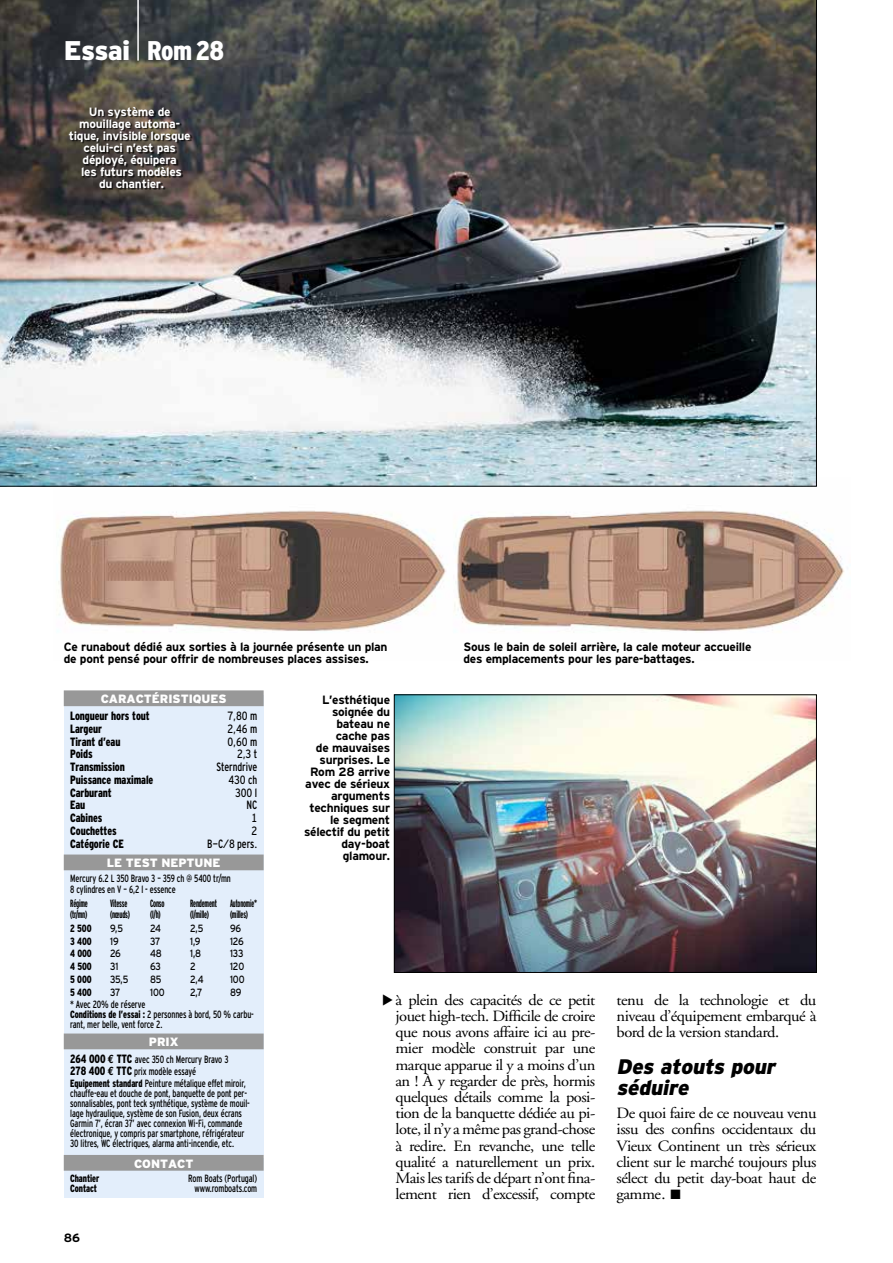
<style>
.page{position:relative;width:893px;height:1263px;background:#fff}
.page>*{position:absolute;margin:0;border:0;box-sizing:border-box;transform-origin:0 0}
.t1{font:900 27px "Interstate";letter-spacing:-.03em;color:#fff}
.t2{font:italic 900 21px/21px "Interstate";color:#000}
.t3{font:15.6px/16.2px "Adobe Garamond";letter-spacing:-.03em;color:#000;text-align:justify;scale:1.05 1}
.t4{font:700 12px/12px "Interstate";letter-spacing:-.025em;color:#000}
.t5{font:900 condensed 12px "Interstate";letter-spacing:-.01em;color:#000;scale:.9 1}
.t6{font:700 12px/12px "Interstate";letter-spacing:-.025em;color:#fff;text-align:center}
.t7{font:12px "Interstate Regular Cond Mono";letter-spacing:-.01em;color:#000;scale:.9 1}
.t8{font:900 12px "Interstate";letter-spacing:-.005em;color:#fff}
.t9{font:condensed 10.5px/9.9px "Interstate";letter-spacing:-.01em;color:#000;scale:.85 1}
.t10{font:10.5px "Interstate";letter-spacing:-.02em;color:#000;scale:.85 1}
.t11{font:700 extra-condensed 10.5px/10.9px "Interstate";letter-spacing:-.02em;color:#000;scale:.84 1}
.t12{font:900 condensed 10.5px "Interstate";letter-spacing:-.01em;color:#000;scale:.85 1}
.t13{font:700 extra-condensed 10.5px/10.9px "Interstate";letter-spacing:-.02em;color:#000;scale:.8 1}
.s1{font-stretch:condensed}
.s2{font-weight:900}
.s3{font-weight:900;font-size:12px}
.s4{font-family:"Euro Mono";font-weight:700;font-stretch:normal;font-size:12px}
</style>
<div class="page">
<img style="left:53px;top:486px;width:398px;height:146px">
<img style="left:451px;top:486px;width:394px;height:147px">
<img style="left:0;top:0;width:817px;height:486px">
<hr style="left:137px;top:0;width:2px;height:61px;background:#fff">
<div style="left:64px;top:695px;width:200px;height:159px;background:#e3eefb"></div>
<div style="left:64px;top:690px;width:200px;height:16px;background:#989898"></div>
<div style="left:64px;top:855px;width:200px;height:181px;background:#e3eefb"></div>
<div style="left:64px;top:854px;width:200px;height:16px;background:#989898"></div>
<div style="left:64px;top:1037px;width:200px;height:118px;background:#e3eefb"></div>
<div style="left:64px;top:1033px;width:200px;height:16px;background:#989898"></div>
<div style="left:64px;top:1158px;width:200px;height:40px;background:#e3eefb"></div>
<div style="left:64px;top:1155px;width:200px;height:16px;background:#989898"></div>
<div style="left:70px;top:107px;width:122px;height:83px;background:#000;opacity:.75"></div>
<img style="left:396px;top:697px;width:419px;height:274px">
<div style="left:394px;top:695px;width:423px;height:278px;border:1px solid #000"></div>
<h1 class="t1" style="left:64px;top:35px;width:162px">Essai <span class="s1">Rom 28</span></h1>
<p class="t6" style="left:69px;top:106px;width:123px">Un système de mouillage automa&shy;tique, invisible lorsque celui-ci n’est pas déployé, équipera<br>les futurs modèles<br>du chantier.</p>
<p class="t4" style="left:64px;top:641px;width:325px">Ce runabout dédié aux sorties à la journée présente un plan de pont pensé pour offrir de nombreuses places assises.</p>
<p class="t4" style="left:463px;top:641px;width:289px">Sous le bain de soleil arrière, la cale moteur accueille des emplacements pour les pare-battages.</p>
<p class="t8" style="left:101px;top:692px;width:127px">CARACTÉRISTIQUES</p>
<p class="t5" style="left:70px;top:709px;width:90px">Longueur hors tout</p>
<p class="t7" style="left:228px;top:709px;width:34px">7,80 m</p>
<p class="t5" style="left:70px;top:722px;width:37px">Largeur</p>
<p class="t7" style="left:228px;top:722px;width:34px">2,46 m</p>
<p class="t5" style="left:70px;top:735px;width:57px">Tirant d’eau</p>
<p class="t7" style="left:228px;top:735px;width:34px">0,60 m</p>
<p class="t5" style="left:70px;top:747px;width:26px">Poids</p>
<p class="t7" style="left:237px;top:747px;width:24px">2,3 t</p>
<p class="t5" style="left:70px;top:760px;width:62px">Transmission</p>
<p class="t7" style="left:216px;top:760px;width:47px">Sterndrive</p>
<p class="t5" style="left:70px;top:773px;width:94px">Puissance maximale</p>
<p class="t7" style="left:228px;top:773px;width:34px">430 ch</p>
<p class="t5" style="left:70px;top:786px;width:48px">Carburant</p>
<p class="t7" style="left:235px;top:786px;width:26px">300 l</p>
<p class="t5" style="left:70px;top:798px;width:18px">Eau</p>
<p class="t7" style="left:246px;top:798px;width:14px">NC</p>
<p class="t5" style="left:70px;top:811px;width:37px">Cabines</p>
<p class="t7" style="left:251px;top:811px;width:8px">1</p>
<p class="t5" style="left:70px;top:824px;width:53px">Couchettes</p>
<p class="t7" style="left:251px;top:824px;width:8px">2</p>
<p class="t5" style="left:70px;top:837px;width:61px">Catégorie CE</p>
<p class="t7" style="left:207px;top:837px;width:57px">B-C/8 pers.</p>
<p class="t8" style="left:107px;top:856px;width:115px">LE TEST NEPTUNE</p>
<p class="t9" style="left:70px;top:872px;width:191px;line-height:10.9px">Mercury 6.2 L 350 Bravo 3 – 359 ch @ 5400 tr/mn<br>8 cylindres en V – 6,2 l - essence</p>
<p class="t11" style="left:70px;top:898px;width:23px">Régime (tr/mn)</p>
<p class="t11" style="left:110px;top:898px;width:25px">Vitesse (nœuds)</p>
<p class="t11" style="left:150px;top:898px;width:19px">Conso (l/h)</p>
<p class="t11" style="left:190px;top:898px;width:33px">Rendement (l/mille)</p>
<p class="t13" style="left:230px;top:898px;width:35px">Autonomie* (milles)</p>
<p class="t12" style="left:70px;top:922px;width:27px">2 500</p>
<p class="t10" style="left:110px;top:922px;width:17px">9,5</p>
<p class="t10" style="left:150px;top:922px;width:14px">24</p>
<p class="t10" style="left:190px;top:922px;width:17px">2,5</p>
<p class="t10" style="left:230px;top:922px;width:15px">96</p>
<p class="t12" style="left:70px;top:935px;width:27px">3 400</p>
<p class="t10" style="left:110px;top:935px;width:12px">19</p>
<p class="t10" style="left:150px;top:935px;width:14px">37</p>
<p class="t10" style="left:190px;top:935px;width:14px">1,9</p>
<p class="t10" style="left:230px;top:935px;width:18px">126</p>
<p class="t12" style="left:70px;top:948px;width:27px">4 000</p>
<p class="t10" style="left:110px;top:948px;width:14px">26</p>
<p class="t10" style="left:150px;top:948px;width:15px">48</p>
<p class="t10" style="left:190px;top:948px;width:15px">1,8</p>
<p class="t10" style="left:230px;top:948px;width:18px">133</p>
<p class="t12" style="left:70px;top:961px;width:27px">4 500</p>
<p class="t10" style="left:110px;top:961px;width:11px">31</p>
<p class="t10" style="left:150px;top:961px;width:14px">63</p>
<p class="t10" style="left:190px;top:961px;width:8px">2</p>
<p class="t10" style="left:230px;top:961px;width:18px">120</p>
<p class="t12" style="left:70px;top:973px;width:27px">5 000</p>
<p class="t10" style="left:110px;top:973px;width:23px">35,5</p>
<p class="t10" style="left:150px;top:973px;width:15px">85</p>
<p class="t10" style="left:190px;top:973px;width:18px">2,4</p>
<p class="t10" style="left:230px;top:973px;width:19px">100</p>
<p class="t12" style="left:70px;top:986px;width:27px">5 400</p>
<p class="t10" style="left:110px;top:986px;width:14px">37</p>
<p class="t10" style="left:150px;top:986px;width:19px">100</p>
<p class="t10" style="left:190px;top:986px;width:16px">2,7</p>
<p class="t10" style="left:230px;top:986px;width:15px">89</p>
<p class="t9" style="left:70px;top:999px;width:218px">* Avec 20% de réserve<br><span class="s2">Conditions de l’essai :</span> 2 personnes à bord, 50 % carbu&shy;rant, mer belle, vent force 2.</p>
<p class="t8" style="left:149px;top:1035px;width:31px">PRIX</p>
<p class="t9" style="left:70px;top:1052px;width:208px;line-height:12.5px"><span class="s3">264 000</span> <span class="s4">e</span> <span class="s3">TTC</span> avec 350 ch Mercury Bravo 3<br><span class="s3">278 400</span> <span class="s4">e</span> <span class="s3">TTC</span> prix modèle essayé<br><span class="s2">Equipement standard</span> Peinture métalique effet miroir,</p>
<p class="t9" style="left:70px;top:1088px;width:213px">chauffe-eau et douche de pont, banquette de pont per&shy;sonnalisables, pont teck synthétique, système de mouil&shy;lage hydraulique, système de son Fusion, deux écrans Garmin 7’, écran 37’ avec connexion Wi-Fi, commande électronique, y compris par smartphone, réfrigérateur 30 litres, WC électriques, alarma anti-incendie, etc.</p>
<p class="t8" style="left:134px;top:1156px;width:61px">CONTACT</p>
<p class="t12" style="left:70px;top:1172px;width:36px">Chantier</p>
<p class="t9" style="left:188px;top:1173px;width:83px">Rom Boats (Portugal)</p>
<p class="t12" style="left:70px;top:1182px;width:33px">Contact</p>
<p class="t9" style="left:195px;top:1183px;width:75px">www.romboats.com</p>
<p class="t4" style="left:64px;top:1231px;width:18px">86</p>
<p class="t4" style="left:304px;top:694px;width:88px;text-align:right">L’esthétique soignée du bateau ne cache pas<br>de mauvaises surprises. Le<br>Rom 28 arrive avec de sérieux arguments techniques sur le segment sélectif du petit day-boat glamour.</p>
<p class="t3" style="left:395px;top:992px;width:192px">à plein des capacités de ce petit jouet high-tech. Difficile de croire que nous avons affaire ici au pre&shy;mier modèle construit par une marque apparue il y a moins d’un an ! À y regarder de près, hormis quelques détails comme la posi&shy;tion de la banquette dédiée au pi&shy;lote, il n’y a même pas grand-chose à redire. En revanche, une telle qualité a naturellement un prix.<br>Mais les tarifs de départ n’ont fina&shy;lement rien d’excessif, compte</p>
<p class="t3" style="left:617px;top:992px;width:192px">tenu de la technologie et du niveau d’équipement embarqué à bord de la version standard.</p>
<h2 class="t2" style="left:617px;top:1056px;width:164px">Des atouts pour séduire</h2>
<p class="t3" style="left:617px;top:1106px;width:192px">De quoi faire de ce nouveau venu issu des confins occidentaux du Vieux Continent un très sérieux client sur le marché toujours plus sélect du petit day-boat haut de gamme. ■</p>
</div>
